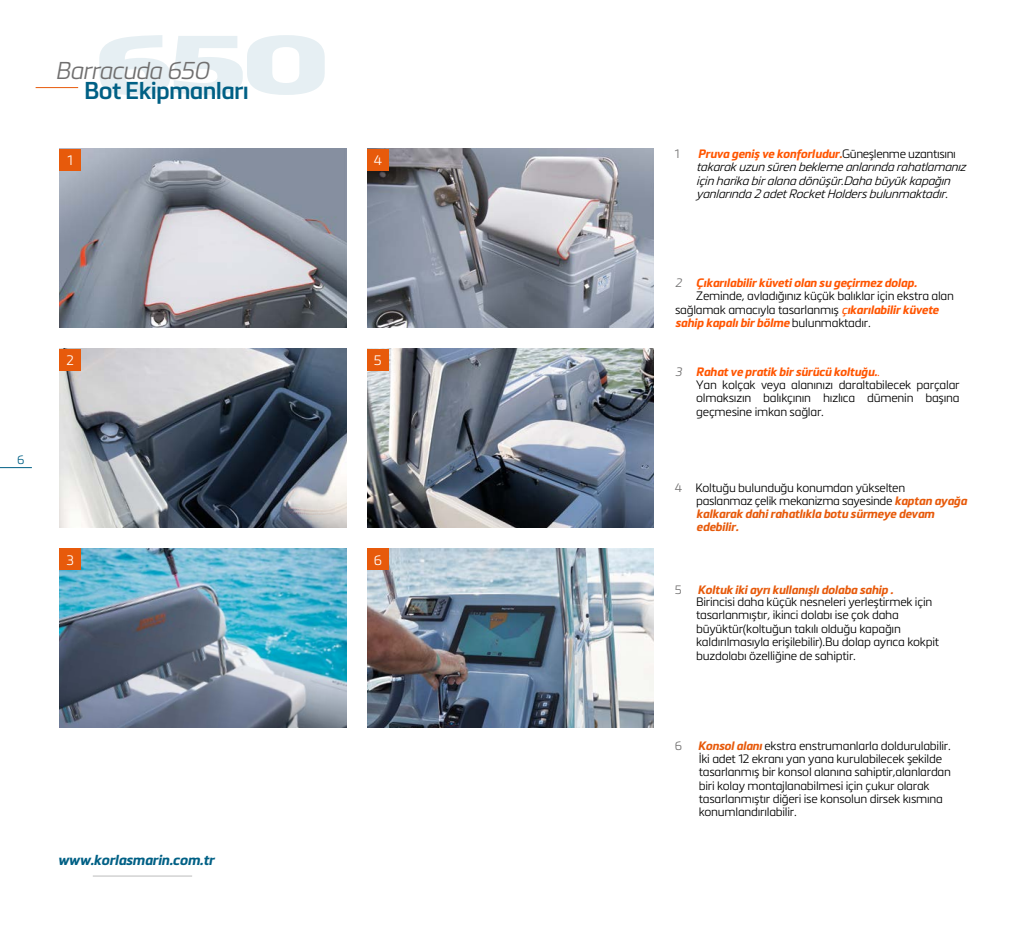
<style>
.page{position:relative;width:1021px;height:936px;background:#fff}
.page>*{position:absolute;margin:0;border:0;box-sizing:border-box;transform-origin:0 0}
.t1{font:900 82.05px "Metronic Pro";color:#006085;scale:1.64 1}
.t2{font:600 24px "Metronic Pro";letter-spacing:-.03em;color:#006085}
.t3{font:italic 300 24px "Metronic Pro";letter-spacing:-.03em;color:#706f6f}
.t4{font:italic 700 14.25px "Metronic Pro";letter-spacing:-.02em;color:#006085}
.t5{font:300 13.5px "Metronic Pro";color:#fff}
.t6{font:300 12px/13.2px "Metronic Pro";letter-spacing:-.02em;color:#000}
.t7{font:italic 300 12px/13.2px "Metronic Pro";color:#000}
.t8{font:italic 700 12px "Metronic Pro";letter-spacing:-.02em;color:#f50}
.t9{font:italic 700 12px "Metronic Pro";letter-spacing:-.02em;color:#e75a0b}
.t10{font:300 12px "Metronic Pro";color:#706f6f}
.t11{font:300 12px "Metronic Pro";color:#006085}
.s1{font-weight:700;color:#f50}
.s2{font-weight:700;color:#e75a0b}
.s3{font-style:normal}
.s4{font-weight:300;color:#706f6f}
.s5{font-weight:400;font-style:italic;color:#f50}
.s6{font-weight:700;font-style:italic;color:#f50}
.s7{font-weight:300;font-style:normal;color:#000}
.s8{font-style:italic;color:#706f6f}
.s9{color:#f50}
.s10{color:#706f6f}
.s11{font-weight:700;font-style:italic;color:#e75a0b}
</style>
<div class="page">
<hr style="left:0;top:467px;width:32px;height:1px;background:#006085">
<img style="left:367px;top:549px;width:286px;height:178px">
<img style="left:367px;top:349px;width:286px;height:178px">
<img style="left:367px;top:149px;width:286px;height:178px">
<img style="left:60px;top:549px;width:286px;height:178px">
<img style="left:60px;top:349px;width:286px;height:178px">
<img style="left:60px;top:149px;width:286px;height:178px">
<hr style="left:93px;top:875px;width:99px;height:1px;background:#bcbcbc">
<hr style="left:36px;top:87px;width:42px;height:1px;background:#e75a0b">
<div style="left:60px;top:149px;width:21px;height:21px;background:#e75a0b"></div>
<div style="left:367px;top:149px;width:21px;height:21px;background:#e75a0b"></div>
<div style="left:60px;top:349px;width:21px;height:21px;background:#e75a0b"></div>
<div style="left:367px;top:349px;width:21px;height:21px;background:#e75a0b"></div>
<div style="left:60px;top:549px;width:21px;height:21px;background:#e75a0b"></div>
<div style="left:367px;top:549px;width:21px;height:21px;background:#e75a0b"></div>
<h1 class="t1" style="left:93px;top:16px;width:147px">650</h1>
<h2 class="t3" style="left:55px;top:54px;width:155px">Barracuda 650</h2>
<h2 class="t2" style="left:84px;top:75px;width:166px">Bot Ekipmanları</h2>
<p class="t5" style="left:67px;top:151px;width:7px">1</p>
<p class="t5" style="left:374px;top:151px;width:10px">4</p>
<p class="t11" style="left:17px;top:452px;width:9px">6</p>
<p class="t5" style="left:66px;top:351px;width:9px">2</p>
<p class="t5" style="left:374px;top:351px;width:9px">5</p>
<p class="t5" style="left:66px;top:551px;width:9px">3</p>
<p class="t5" style="left:374px;top:551px;width:10px">6</p>
<p class="t4" style="left:58px;top:850px;width:158px">www.korlasmarin.com.tr</p>
<p class="t10" style="left:675px;top:146px;width:6px">1</p>
<p class="t7" style="left:696px;top:147px;width:275px"><span class="s1">Pruva geniş ve konforludur</span><span class="s2">.</span><span class="s3">Güneşlenme uzantısını </span>takarakuzunsürenbeklemeanlarındarahatlamanız içinharikabiralanadönüşür.Dahabüyükkapağın yanlarında2adetRocketHoldersbulunmaktadır.</p>
<p class="t8" style="left:675px;top:275px;width:243px"><span class="s4">2</span> Çıkarılabilir küveti olan su geçirmez dolap.</p>
<p class="t6" style="left:696px;top:289px;width:259px">Zeminde, avladığınız küçük balıklar için ekstra alan</p>
<p class="t6" style="left:675px;top:302px;width:265px">sağlamak amacıyla tasarlanmış <span class="s5">ç</span><span class="s6">ıkarılabilir küvete</span></p>
<p class="t8" style="left:675px;top:315px;width:197px">sahip kapalı bir bölme <span class="s7">bulunmaktadır.</span></p>
<p class="t6" style="left:696px;top:364px;width:265px;text-indent:-21px"><span class="s8">3</span> <span class="s6">Rahat ve pratik bir sürücü koltuğu.</span><span class="s9">.<br></span>Yan kolçak veya alanınızı daraltabilecek parçalar olmaksızın balıkçının hızlıca dümenin başına geçmesine imkan sağlar.</p>
<p class="t6" style="left:696px;top:480px;width:272px;text-indent:-21px"><span class="s10">4</span> Koltuğu bulunduğu konumdan yükselten<br>paslanmaz çelik mekanizma sayesinde <span class="s11">kaptan ayağa kalkarak dahi rahatlıkla botu sürmeye devam edebilir.</span></p>
<p class="t10" style="left:675px;top:581px;width:8px">5</p>
<p class="t9" style="left:697px;top:581px;width:197px">Koltuk iki ayrı kullanışlı dolaba sahip .</p>
<p class="t6" style="left:696px;top:594px;width:244px">Birincisi daha küçük nesneleri yerleştirmek için tasarlanmıştır, ikinci dolabı ise çok daha büyüktür(koltuğun takılı olduğu kapağın kaldırılmasıyla erişilebilir).Bu dolap ayrıca kokpit buzdolabı özelliğine de sahiptir.</p>
<p class="t10" style="left:675px;top:737px;width:9px">6</p>
<p class="t6" style="left:697px;top:738px;width:255px"><span class="s11">Konsol alanı</span> ekstra enstrumanlarla doldurulabilir.<br>İki adet 12 ekranı yan yana kurulabilecek şekilde tasarlanmış bir konsol alanına sahiptir,alanlardan biri kolay montajlanabilmesi için çukur olarak tasarlanmıştır diğeri ise konsolun dirsek kısmına konumlandırılabilir.</p>
</div>
